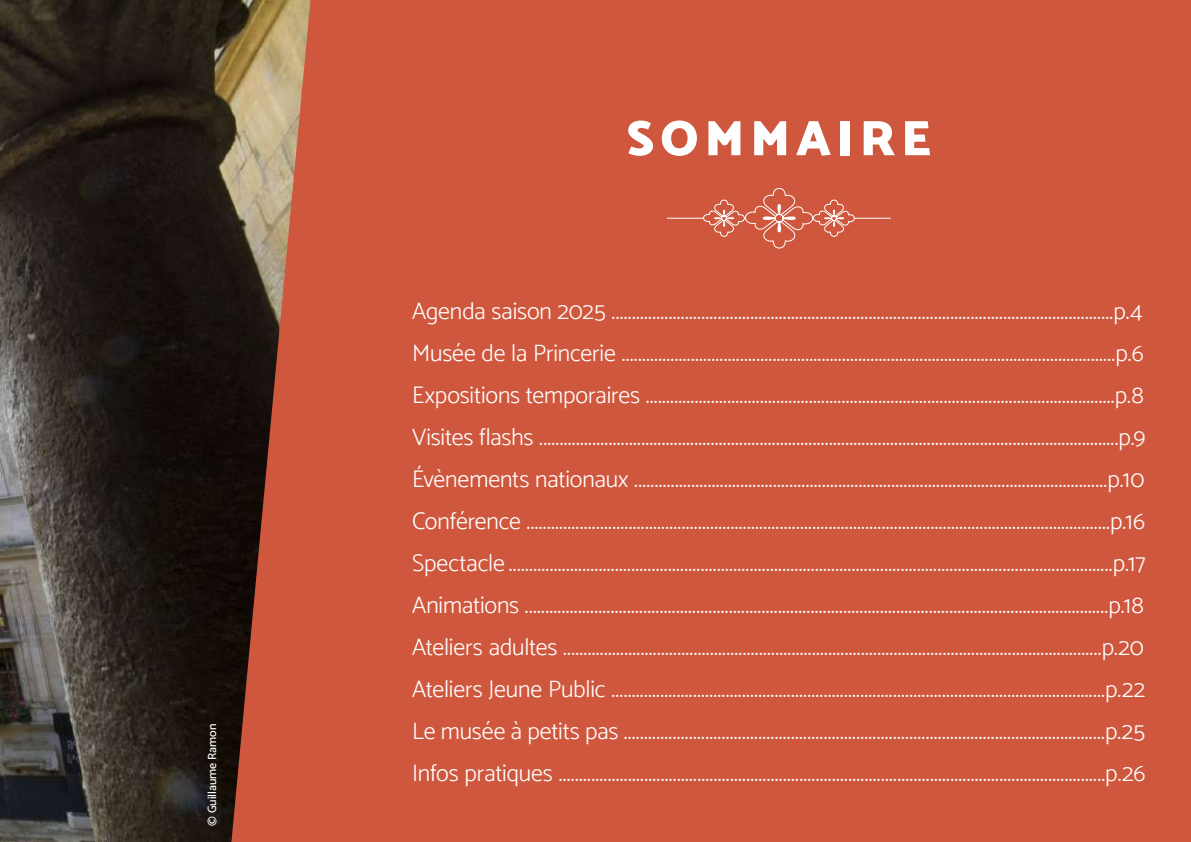
<style>
.page{position:relative;width:1191px;height:842px;background:#fff}
.page>*{position:absolute;margin:0;border:0;box-sizing:border-box;transform-origin:0 0}
.t1{font:900 50px "Catamaran";letter-spacing:.115em;color:#fff}
.t2{font:300 24px/42px "Catamaran";letter-spacing:-.005em;color:#fff}
.t3{font:500 12px "Catamaran";color:#fff}
</style>
<div class="page">
<img style="left:0;top:0;width:231px;height:842px">
<div style="left:231px;top:0;width:960px;height:842px;background:#cf573d"></div>
<svg style="left:702px;top:188px;width:153px;height:61px;background:#d46851"></svg>
<hr style="left:667px;top:218px;width:36px;height:1px;background:#fff">
<hr style="left:854px;top:218px;width:36px;height:1px;background:#fff">
<p class="t3" style="left:205px;top:826px;width:104px;rotate:-90deg">© Guillaume Ramon</p>
<h1 class="t1" style="left:626px;top:109px;width:306px">SOMMAIRE</h1>
<p class="t2" style="left:412px;top:290px;width:735px">Agenda saison 2025 ...........................................................................................................................p.4<br>Musée de la Princerie .........................................................................................................................p.6<br>Expositions temporaires ...................................................................................................................p.8<br>Visites flashs ..............................................................................................................................................p.9<br>Évènements nationaux ....................................................................................................................p.10<br>Conférence ...............................................................................................................................................p.16<br>Spectacle ....................................................................................................................................................p.17<br>Animations ...............................................................................................................................................p.18<br>Ateliers adultes ....................................................................................................................................p.20<br>Ateliers Jeune Public .........................................................................................................................p.22<br>Le musée à petits pas ......................................................................................................................p.25<br>Infos pratiques ......................................................................................................................................p.26</p>
</div>
